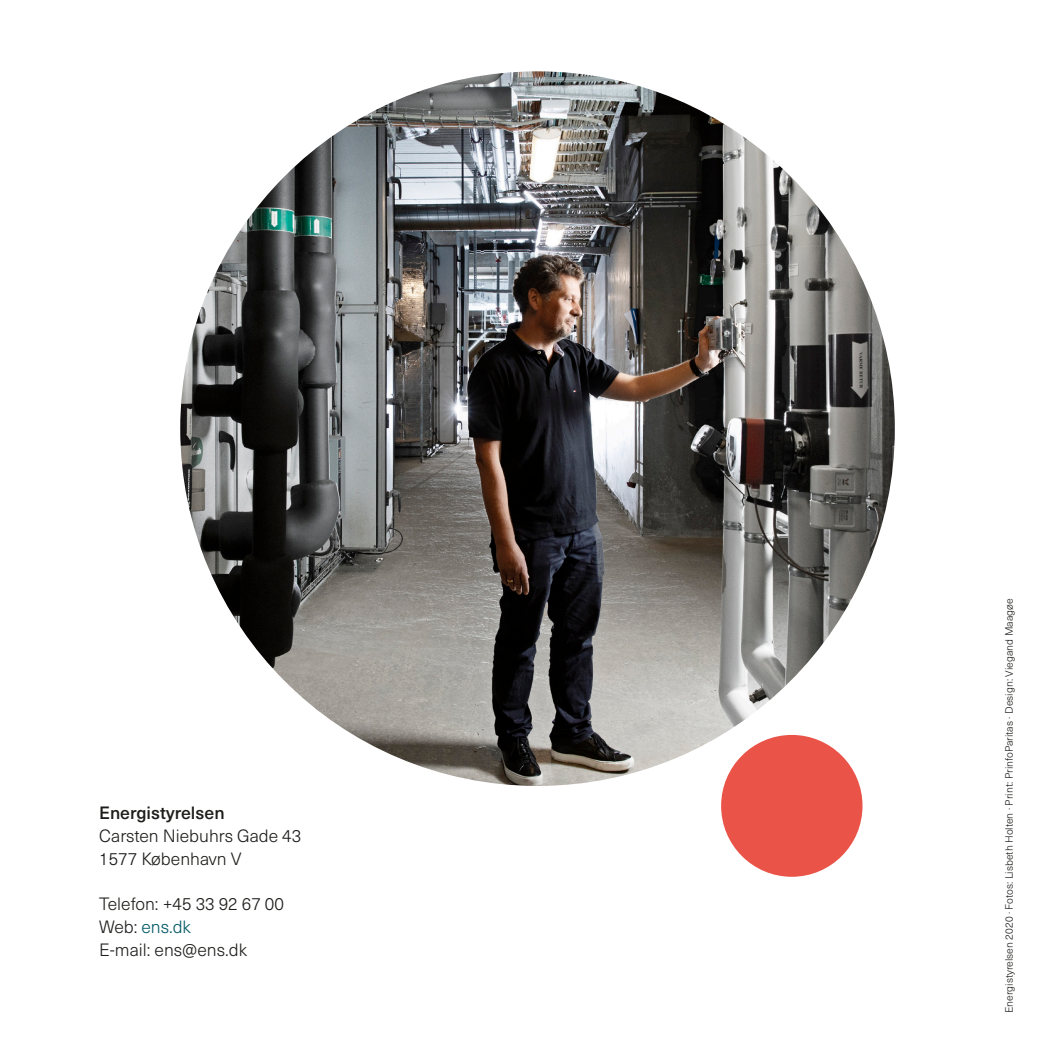
<style>
.page{position:relative;width:1042px;height:1042px;background:#fff}
.page>*{position:absolute;margin:0;border:0;box-sizing:border-box;transform-origin:0 0}
.t1{font:300 17.5px "Neue Haas Unica Pro";color:#1d1d1b}
.t2{font:500 17.5px "Neue Haas Unica Pro";color:#1d1d1b}
.t3{font:300 17.5px "Neue Haas Unica Pro";color:#005864}
.t4{font:300 10.5px "Neue Haas Unica Pro";color:#1d1d1b}
.s1{color:#1d1d1b}
</style>
<div class="page">
<img style="left:180px;top:71px;width:715px;height:715px;border-radius:357px">
<div style="left:721px;top:735px;width:141px;height:142px;background:#ea5348;border-radius:50%"></div>
<p class="t2" style="left:99px;top:802px;width:127px">Energistyrelsen</p>
<p class="t1" style="left:99px;top:825px;width:204px">Carsten Niebuhrs Gade 43</p>
<p class="t1" style="left:99px;top:848px;width:144px">1577 København V</p>
<p class="t1" style="left:99px;top:893px;width:186px">Telefon: +45 33 92 67 00</p>
<p class="t3" style="left:99px;top:916px;width:93px"><span class="s1">Web:</span> ens.dk</p>
<p class="t1" style="left:99px;top:939px;width:149px">E-mail: ens@ens.dk</p>
<p class="t4" style="left:1003px;top:1013px;width:416px;rotate:-90deg">Energistyrelsen 2020 · Fotos: Lisbeth Holten · Print: PrinfoParitas · Design: Viegand Maagøe</p>
</div>
